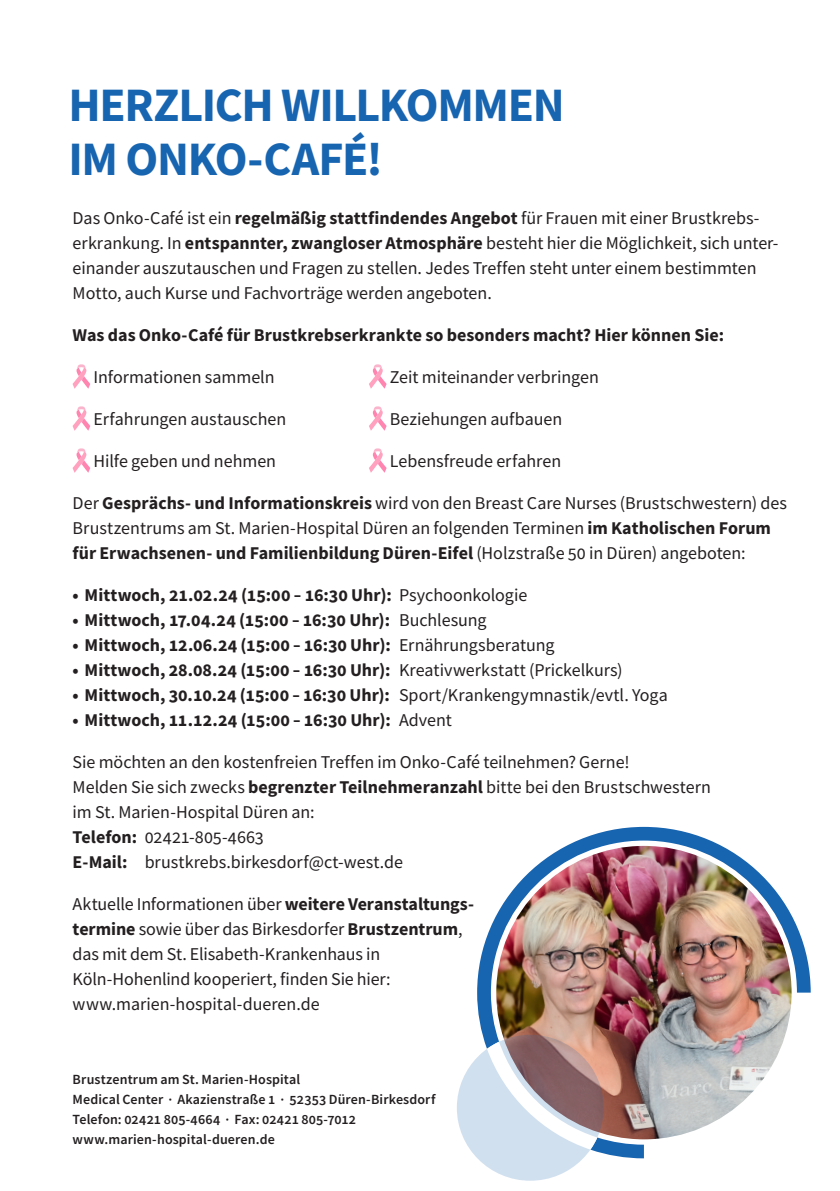
<style>
.page{position:relative;width:840px;height:1191px;background:#fff}
.page>*{position:absolute;margin:0;border:0;box-sizing:border-box;transform-origin:0 0}
.Titel{font:700 48px/54px "Source Sans Pro";letter-spacing:-.03em;color:#1764b1}
.Titel-2{font:18px/25px "Source Sans Pro";letter-spacing:-.005em;color:#231f20}
.Titel-3{font:700 18px "Source Sans Pro";color:#231f20}
.Titel-4{font:600 14px/20px "Source Sans Pro";letter-spacing:.01em;color:#231f20}
.s1{font-weight:700}
.s2{font-weight:400}
</style>
<div class="page">
<div style="left:456px;top:1034px;width:147px;height:146px;background:#d1e0ef;border-radius:50%"></div>
<img style="left:477px;top:827px;width:333px;height:331px">
<svg style="left:486px;top:1041px;width:111px;height:108px"></svg>
<svg style="left:73px;top:364px;width:17px;height:25px"></svg>
<svg style="left:369px;top:364px;width:17px;height:25px"></svg>
<svg style="left:73px;top:406px;width:17px;height:25px"></svg>
<svg style="left:369px;top:406px;width:17px;height:25px"></svg>
<svg style="left:73px;top:448px;width:17px;height:25px"></svg>
<svg style="left:369px;top:448px;width:17px;height:25px"></svg>
<p class="Titel" style="left:68px;top:78px;width:497px">HERZLICH WILLKOMMEN<br>IM ONKO-CAFÉ!</p>
<p class="Titel-2" style="left:73px;top:205px;width:707px">Das Onko-Café ist ein <span class="s1">regelmäßig stattfindendes Angebot</span> für Frauen mit einer Brustkrebs&shy;erkrankung. In <span class="s1">entspannter, zwangloser Atmosphäre</span> besteht hier die Möglichkeit, sich unter&shy;einander auszutauschen und Fragen zu stellen. Jedes Treffen steht unter einem bestimmten Motto, auch Kurse und Fachvorträge werden angeboten.</p>
<p class="Titel-3" style="left:73px;top:323px;width:652px">Was das Onko-Café für Brustkrebserkrankte so besonders macht? Hier können Sie:</p>
<p class="Titel-2" style="left:93px;top:364px;width:182px">Informationen sammeln</p>
<p class="Titel-2" style="left:389px;top:364px;width:210px">Zeit miteinander verbringen</p>
<p class="Titel-2" style="left:93px;top:406px;width:194px">Erfahrungen austauschen</p>
<p class="Titel-2" style="left:389px;top:406px;width:174px">Beziehungen aufbauen</p>
<p class="Titel-2" style="left:93px;top:448px;width:184px">Hilfe geben und nehmen</p>
<p class="Titel-2" style="left:389px;top:448px;width:173px">Lebensfreude erfahren</p>
<p class="Titel-2" style="left:73px;top:490px;width:715px">Der <span class="s1">Gesprächs- und Informationskreis</span> wird von den Breast Care Nurses (Brustschwestern) des<br>Brustzentrums am St. Marien-Hospital Düren an folgenden Terminen <span class="s1">im Katholischen Forum für Erwachsenen- und Familienbildung Düren-Eifel</span> (Holzstraße 50 in Düren) angeboten:</p>
<p class="Titel-3" style="left:73px;top:583px;width:456px">• Mittwoch, 21.02.24 (15:00 – 16:30 Uhr): <span class="s2">Psychoonkologie</span></p>
<p class="Titel-3" style="left:73px;top:608px;width:415px">• Mittwoch, 17.04.24 (15:00 – 16:30 Uhr): <span class="s2">Buchlesung</span></p>
<p class="Titel-3" style="left:73px;top:633px;width:483px">• Mittwoch, 12.06.24 (15:00 – 16:30 Uhr): <span class="s2">Ernährungsberatung</span></p>
<p class="Titel-3" style="left:73px;top:658px;width:551px">• Mittwoch, 28.08.24 (15:00 – 16:30 Uhr): <span class="s2">Kreativwerkstatt (Prickelkurs)</span></p>
<p class="Titel-3" style="left:73px;top:683px;width:596px">• Mittwoch, 30.10.24 (15:00 – 16:30 Uhr): <span class="s2">Sport/Krankengymnastik/evtl. Yoga</span></p>
<p class="Titel-3" style="left:73px;top:708px;width:380px">• Mittwoch, 11.12.24 (15:00 – 16:30 Uhr): <span class="s2">Advent</span></p>
<p class="Titel-2" style="left:73px;top:749px;width:639px">Sie möchten an den kostenfreien Treffen im Onko-Café teilnehmen? Gerne!<br>Melden Sie sich zwecks <span class="s1">begrenzter Teilnehmeranzahl</span> bitte bei den Brustschwestern im St. Marien-Hospital Düren an:<br><span class="s1">Telefon:</span> 02421-805-4663<br><span class="s1">E-Mail:</span> brustkrebs.birkesdorf@ct-west.de</p>
<p class="Titel-2" style="left:73px;top:891px;width:402px">Aktuelle Informationen über <span class="s1">weitere Veranstaltungs&shy;termine</span> sowie über das Birkesdorfer <span class="s1">Brustzentrum</span>, das mit dem St. Elisabeth-Krankenhaus in Köln-Hohenlind kooperiert, finden Sie hier: www.marien-hospital-dueren.de</p>
<p class="Titel-4" style="left:73px;top:1069px;width:364px">Brustzentrum am St. Marien-Hospital<br>Medical Center · Akazienstraße 1 · 52353 Düren-Birkesdorf</p>
<p class="Titel-4" style="left:73px;top:1109px;width:285px">Telefon: 02421 805-4664 · Fax: 02421 805-7012 www.marien-hospital-dueren.de</p>
</div>
